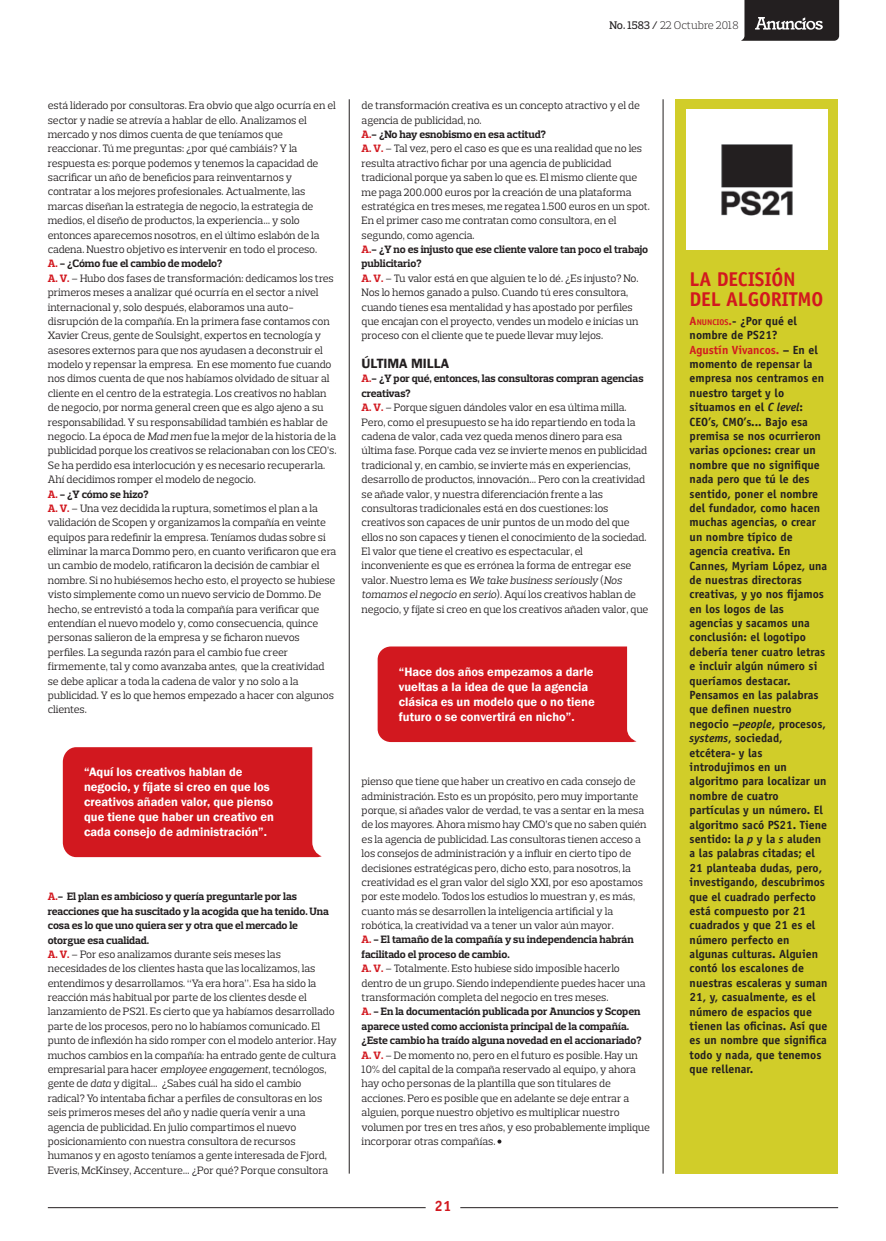
<style>
.page{position:relative;width:886px;height:1241px;background:#fff}
.page>*{position:absolute;margin:0;border:0;box-sizing:border-box;transform-origin:0 0}
.t1{font:700 20px/20px "Officina Sans Std";letter-spacing:-.01em;color:#d2181f}
.t2{font:700 15px "Officina Sans Std";color:#d2181f}
.t3{font:600 13.75px "Franklin Gothic";color:#231f20}
.t4{font:600 12.5px/15px "Franklin Gothic";color:#fff}
.t5{font:700 11.88px/14.4px "Officina Sans Std";color:#231f20}
.t6{font:300 11.25px "Prelo Slab";letter-spacing:-.005em;color:#231f20}
.t7{font:10.88px/14.4px "Prelo Slab";letter-spacing:-.01em;color:#231f20}
.s1{font-weight:500}
.s2{font-weight:700;color:#d2181f}
.s3{font-weight:700}
.s4{font-style:italic}
.s5{color:#d2181f}
.s6{font-size:8.38px;color:#d2181f}
</style>
<div class="page">
<svg style="left:741px;top:0;width:98px;height:41px;background:#3e3a3b"></svg>
<hr style="left:48px;top:1207px;width:378px;height:1px;background:#231f20">
<hr style="left:460px;top:1207px;width:378px;height:1px;background:#231f20">
<hr style="left:349px;top:99px;width:1px;height:1074px;background:#231f20">
<hr style="left:663px;top:99px;width:1px;height:1074px;background:#231f20">
<svg style="left:497px;top:1139px;width:4px;height:4px"></svg>
<div style="left:675px;top:99px;width:163px;height:1074px;background:#d1cd29"></div>
<img style="left:687px;top:109px;width:140px;height:141px">
<div style="left:63px;top:747px;width:259px;height:110px;background:#d2181f"></div>
<div style="left:378px;top:646px;width:258px;height:96px;background:#d2181f"></div>
<p class="t6" style="left:609px;top:19px;width:130px"><span class="s1">No. 1583 /</span> 22 Octubre 2018</p>
<p class="t7" style="left:48px;top:98px;width:290px">está liderado por consultoras. Era obvio que algo ocurría en el sector y nadie se atrevía a hablar de ello. Analizamos el mercado y nos dimos cuenta de que teníamos que reaccionar. Tú me preguntas: ¿por qué cambiáis? Y la respuesta es: porque podemos y tenemos la capacidad de sacrificar un año de beneficios para reinventarnos y contratar a los mejores profesionales. Actualmente, las marcas diseñan la estrategia de negocio, la estrategia de medios, el diseño de productos, la experiencia… y solo entonces aparecemos nosotros, en el último eslabón de la cadena. Nuestro objetivo es intervenir en todo el proceso.<br><span class="s2">A.</span> <span class="s3">- ¿Cómo fue el cambio de modelo?<br></span><span class="s2">A. V.</span> – Hubo dos fases de transformación: dedicamos los tres primeros meses a analizar qué ocurría en el sector a nivel internacional y, solo después, elaboramos una auto&shy;disrupción de la compañía. En la primera fase contamos con Xavier Creus, gente de Soulsight, expertos en tecnología y asesores externos para que nos ayudasen a deconstruir el modelo y repensar la empresa. En ese momento fue cuando nos dimos cuenta de que nos habíamos olvidado de situar al cliente en el centro de la estrategia. Los creativos no hablan de negocio, por norma general creen que es algo ajeno a su responsabilidad. Y su responsabilidad también es hablar de negocio. La época de <span class="s4">Mad men</span> fue la mejor de la historia de la publicidad porque los creativos se relacionaban con los CEO’s.<br>Se ha perdido esa interlocución y es necesario recuperarla.<br>Ahí decidimos romper el modelo de negocio.<br><span class="s2">A.</span> <span class="s3">- ¿Y cómo se hizo?<br></span><span class="s2">A. V.</span> – Una vez decidida la ruptura, sometimos el plan a la validación de Scopen y organizamos la compañía en veinte equipos para redefinir la empresa. Teníamos dudas sobre si eliminar la marca Dommo pero, en cuanto verificaron que era un cambio de modelo, ratificaron la decisión de cambiar el nombre. Si no hubiésemos hecho esto, el proyecto se hubiese visto simplemente como un nuevo servicio de Dommo. De hecho, se entrevistó a toda la compañía para verificar que entendían el nuevo modelo y, como consecuencia, quince personas salieron de la empresa y se ficharon nuevos perfiles. La segunda razón para el cambio fue creer firmemente, tal y como avanzaba antes, que la creatividad se debe aplicar a toda la cadena de valor y no solo a la publicidad. Y es lo que hemos empezado a hacer con algunos clientes.</p>
<p class="t4" style="left:84px;top:764px;width:191px">“Aquí los creativos hablan de negocio, y fíjate si creo en que los creativos añaden valor, que pienso que tiene que haber un creativo en cada consejo de administración”.</p>
<p class="t7" style="left:48px;top:889px;width:290px"><span class="s2">A.</span><span class="s3">- El plan es ambicioso y quería preguntarle por las reacciones que ha suscitado y la acogida que ha tenido. Una cosa es lo que uno quiera ser y otra que el mercado le otorgue esa cualidad.<br></span><span class="s2">A. V.</span> – Por eso analizamos durante seis meses las necesidades de los clientes hasta que las localizamos, las entendimos y desarrollamos. “Ya era hora”. Esa ha sido la reacción más habitual por parte de los clientes desde el lanzamiento de PS21. Es cierto que ya habíamos desarrollado parte de los procesos, pero no lo habíamos comunicado. El punto de inflexión ha sido romper con el modelo anterior. Hay muchos cambios en la compañía: ha entrado gente de cultura empresarial para hacer <span class="s4">employee engagement</span>, tecnólogos, gente de <span class="s4">data</span> y digital… ¿Sabes cuál ha sido el cambio radical? Yo intentaba fichar a perfiles de consultoras en los seis primeros meses del año y nadie quería venir a una agencia de publicidad. En julio compartimos el nuevo posicionamiento con nuestra consultora de recursos humanos y en agosto teníamos a gente interesada de Fjord, Everis, McKinsey, Accenture… ¿Por qué? Porque consultora</p>
<p class="t7" style="left:362px;top:98px;width:290px">de transformación creativa es un concepto atractivo y el de agencia de publicidad, no.<br><span class="s2">A.</span><span class="s3">- ¿No hay esnobismo en esa actitud?<br></span><span class="s2">A. V.</span> – Tal vez, pero el caso es que es una realidad que no les resulta atractivo fichar por una agencia de publicidad tradicional porque ya saben lo que es. El mismo cliente que me paga 200.000 euros por la creación de una plataforma estratégica en tres meses, me regatea 1.500 euros en un spot.<br>En el primer caso me contratan como consultora, en el segundo, como agencia.<br><span class="s2">A.</span><span class="s3">- ¿Y no es injusto que ese cliente valore tan poco el trabajo publicitario?<br></span><span class="s2">A. V.</span> – Tu valor está en que alguien te lo dé. ¿Es injusto? No.<br>Nos lo hemos ganado a pulso. Cuando tú eres consultora, cuando tienes esa mentalidad y has apostado por perfiles que encajan con el proyecto, vendes un modelo e inicias un proceso con el cliente que te puede llevar muy lejos.</p>
<p class="t3" style="left:362px;top:355px;width:89px">ÚLTIMA MILLA</p>
<p class="t7" style="left:362px;top:371px;width:288px"><span class="s2">A.</span><span class="s3">- ¿Y por qué, entonces, las consultoras compran agencias creativas?<br></span><span class="s2">A. V.</span> – Porque siguen dándoles valor en esa última milla.<br>Pero, como el presupuesto se ha ido repartiendo en toda la cadena de valor, cada vez queda menos dinero para esa última fase. Porque cada vez se invierte menos en publicidad tradicional y, en cambio, se invierte más en experiencias, desarrollo de productos, innovación… Pero con la creatividad se añade valor, y nuestra diferenciación frente a las consultoras tradicionales está en dos cuestiones: los creativos son capaces de unir puntos de un modo del que ellos no son capaces y tienen el conocimiento de la sociedad.<br>El valor que tiene el creativo es espectacular, el inconveniente es que es errónea la forma de entregar ese valor. Nuestro lema es <span class="s4">We take business seriously</span> (<span class="s4">Nos tomamos el negocio en serio</span>). Aquí los creativos hablan de negocio, y fíjate si creo en que los creativos añaden valor, que</p>
<p class="t4" style="left:399px;top:664px;width:197px">“Hace dos años empezamos a darle vueltas a la idea de que la agencia clásica es un modelo que o no tiene futuro o se convertirá en nicho”.</p>
<p class="t7" style="left:362px;top:774px;width:290px">pienso que tiene que haber un creativo en cada consejo de administración. Esto es un propósito, pero muy importante porque, si añades valor de verdad, te vas a sentar en la mesa de los mayores. Ahora mismo hay CMO’s que no saben quién es la agencia de publicidad. Las consultoras tienen acceso a los consejos de administración y a influir en cierto tipo de decisiones estratégicas pero, dicho esto, para nosotros, la creatividad es el gran valor del siglo XXI, por eso apostamos por este modelo. Todos los estudios lo muestran y, es más, cuanto más se desarrollen la inteligencia artificial y la robótica, la creatividad va a tener un valor aún mayor.<br><span class="s2">A.</span> <span class="s3">- El tamaño de la compañía y su independencia habrán facilitado el proceso de cambio.<br></span><span class="s2">A. V.</span> – Totalmente. Esto hubiese sido imposible hacerlo dentro de un grupo. Siendo independiente puedes hacer una transformación completa del negocio en tres meses.<br><span class="s2">A.</span> <span class="s3">- En la documentación publicada por Anuncios y Scopen aparece usted como accionista principal de la compañía. ¿Este cambio ha traído alguna novedad en el accionariado?<br></span><span class="s2">A. V.</span> – De momento no, pero en el futuro es posible. Hay un 10% del capital de la compaña reservado al equipo, y ahora hay ocho personas de la plantilla que son titulares de acciones. Pero es posible que en adelante se deje entrar a alguien, porque nuestro objetivo es multiplicar nuestro volumen por tres en tres años, y eso probablemente implique incorporar otras compañías.</p>
<h2 class="t2" style="left:435px;top:1196px;width:18px">21</h2>
<h1 class="t1" style="left:690px;top:268px;width:135px">la decisión del algoritmo</h1>
<p class="t5" style="left:690px;top:313px;width:139px"><span class="s5">A</span><span class="s6">NUNCIOS</span><span class="s5">.</span>- ¿Por qué el nombre de PS21?<br><span class="s5">Agustín Vivancos.</span> – En el momento de repensar la empresa nos centramos en nuestro target y lo situamos en el <span class="s4">C level</span>:<br>CEO’s, CMO’s... Bajo esa premisa se nos ocurrieron varias opciones: crear un nombre que no signifique nada pero que tú le des sentido, poner el nombre del fundador, como hacen muchas agencias, o crear un nombre típico de agencia creativa. En<br>Cannes, Myriam López, una de nuestras directoras creativas, y yo nos fijamos en los logos de las agencias y sacamos una conclusión: el logotipo debería tener cuatro letras e incluir algún número si queríamos destacar.<br>Pensamos en las palabras que definen nuestro negocio –<span class="s4">people</span>, procesos, <span class="s4">systems</span>, sociedad, etcétera- y las introdujimos en un algoritmo para localizar un nombre de cuatro partículas y un número. El algoritmo sacó PS21. Tiene sentido: la <span class="s4">p</span> y la <span class="s4">s</span> aluden a las palabras citadas; el<br>21 planteaba dudas, pero, investigando, descubrimos que el cuadrado perfecto está compuesto por 21 cuadrados y que 21 es el número perfecto en algunas culturas. Alguien contó los escalones de nuestras escaleras y suman<br>21, y, casualmente, es el número de espacios que tienen las oficinas. Así que es un nombre que significa todo y nada, que tenemos que rellenar.</p>
</div>
